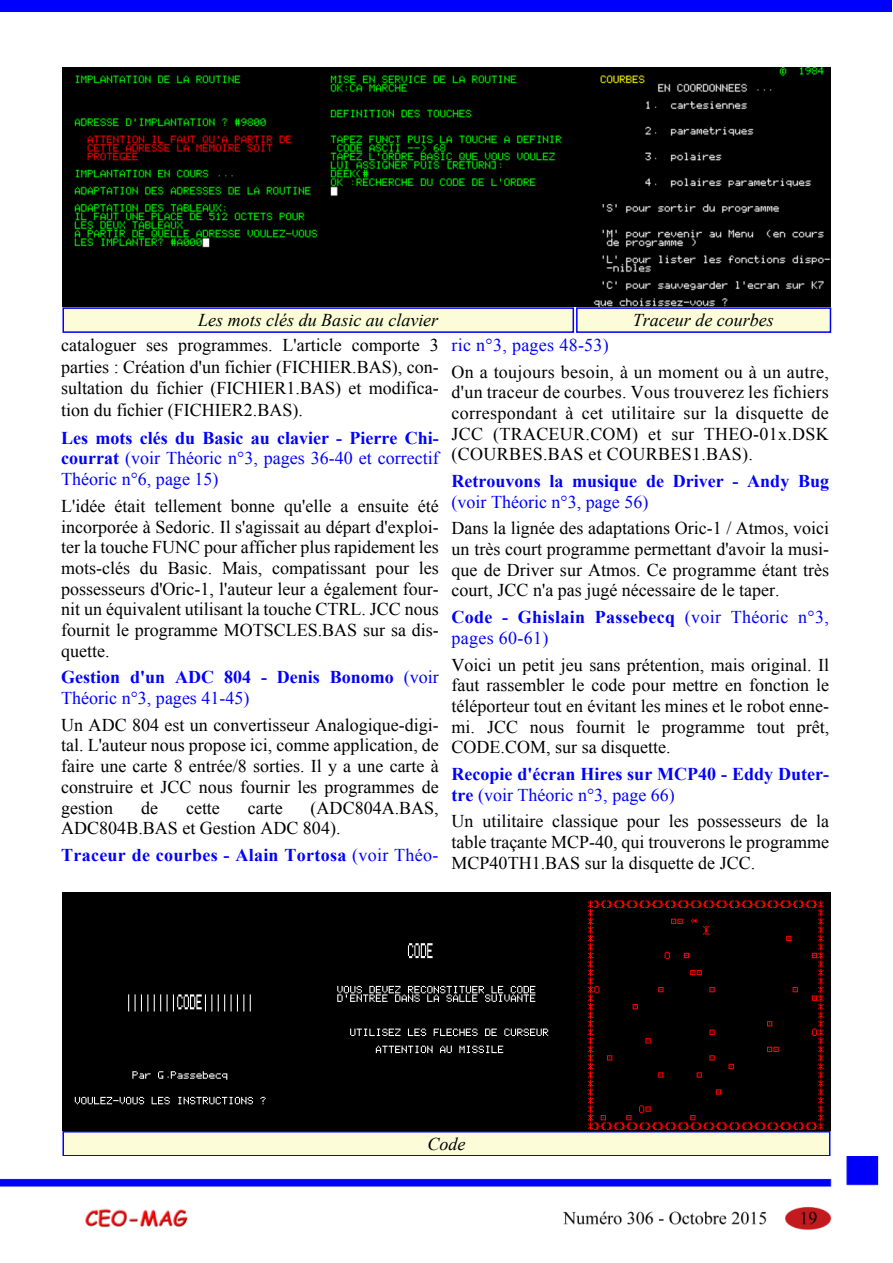
<style>
.page{position:relative;width:893px;height:1263px;background:#fff}
.page>*{position:absolute;margin:0;border:0;box-sizing:border-box;transform-origin:0 0}
.t1{font:18px/20.7px "Times New Roman";color:#000;text-align:justify}
.t2{font:700 18px/20.7px "Times New Roman";color:#00f}
.t3{font:18px/20.7px "Times New Roman";color:#00f;text-align:justify}
.t4{font:18px/20.7px "Times New Roman";letter-spacing:.02em;color:#00f}
.t5{font:italic 18px "Times New Roman";color:#000}
.s1{font-weight:700}
.s2{font-weight:400}
</style>
<div class="page">
<div style="left:63px;top:308px;width:510px;height:24px;background:#fcfcd8"></div>
<div style="left:63px;top:307px;width:511px;height:26px;border:2px solid #00f"></div>
<img style="left:63px;top:68px;width:511px;height:238px">
<img style="left:576px;top:68px;width:255px;height:238px">
<div style="left:577px;top:308px;width:253px;height:24px;background:#fcfcd8"></div>
<div style="left:576px;top:307px;width:255px;height:26px;border:2px solid #00f"></div>
<div style="left:63px;top:1132px;width:767px;height:24px;background:#fcfcd8"></div>
<div style="left:63px;top:1131px;width:767px;height:25px;border:2px solid #00f"></div>
<div style="left:63px;top:892px;width:767px;height:238px;background:#000"></div>
<img style="left:0;top:1156px;width:879px;height:74px">
<div style="left:0;top:0;width:891px;height:11px;background:#00f"></div>
<p class="t5" style="left:198px;top:314px;width:242px">Les mots clés du Basic au clavier</p>
<p class="t5" style="left:633px;top:314px;width:143px">Traceur de courbes</p>
<p class="t1" style="left:61px;top:336px;width:379px;line-height:21.8px">cataloguer ses programmes. L'article comporte 3 parties : Création d'un fichier (FICHIER.BAS), con&shy;sultation du fichier (FICHIER1.BAS) et modifica&shy;tion du fichier (FICHIER2.BAS).</p>
<p class="t3" style="left:61px;top:429px;width:379px"><span class="s1">Les mots clés du Basic au clavier - Pierre Chi&shy;courrat</span> (voir Théoric n°3, pages 36-40 et correctif Théoric n°6, page 15)</p>
<p class="t1" style="left:61px;top:497px;width:379px">L'idée était tellement bonne qu'elle a ensuite été incorporée à Sedoric. Il s'agissait au départ d'exploi&shy;ter la touche FUNC pour afficher plus rapidement les mots-clés du Basic. Mais, compatissant pour les possesseurs d'Oric-1, l'auteur leur a également four&shy;nit un équivalent utilisant la touche CTRL. JCC nous fournit le programme MOTSCLES.BAS sur sa dis&shy;quette.</p>
<p class="t2" style="left:61px;top:669px;width:379px">Gestion d'un ADC 804 - Denis Bonomo <span class="s2">(voir<br>Théoric n°3, pages 41-45)</span></p>
<p class="t1" style="left:61px;top:716px;width:379px">Un ADC 804 est un convertisseur Analogique-digi&shy;tal. L'auteur nous propose ici, comme application, de faire une carte 8 entrée/8 sorties. Il y a une carte à construire et JCC nous fournir les programmes de gestion</p>
<p class="t1" style="left:61px;top:799px;width:379px;text-indent:249px">(ADC804A.BAS,<br>ADC804B.BAS et Gestion ADC 804).</p>
<p class="t2" style="left:61px;top:846px;width:379px">Traceur de courbes - Alain Tortosa <span class="s2">(voir Théo-</span></p>
<p class="t1" style="left:141px;top:799px;width:19px">de</p>
<p class="t1" style="left:186px;top:799px;width:35px">cette</p>
<p class="t1" style="left:248px;top:799px;width:36px">carte</p>
<p class="t4" style="left:452px;top:336px;width:159px">ric n°3, pages 48-53)</p>
<p class="t1" style="left:452px;top:363px;width:379px">On a toujours besoin, à un moment ou à un autre, d'un traceur de courbes. Vous trouverez les fichiers correspondant à cet utilitaire sur la disquette de JCC (TRACEUR.COM) et sur THEO-01x.DSK (COURBES.BAS et COURBES1.BAS).</p>
<p class="t2" style="left:452px;top:472px;width:379px">Retrouvons la musique de Driver - Andy Bug</p>
<p class="t3" style="left:452px;top:493px;width:198px">(voir Théoric n°3, page 56)</p>
<p class="t1" style="left:452px;top:520px;width:379px">Dans la lignée des adaptations Oric-1 / Atmos, voici un très court programme permettant d'avoir la musi&shy;que de Driver sur Atmos. Ce programme étant très court, JCC n'a pas jugé nécessaire de le taper.</p>
<p class="t4" style="left:452px;top:608px;width:379px"><span class="s1">Code - Ghislain Passebecq</span> (voir Théoric n°3, pages 60-61)</p>
<p class="t1" style="left:452px;top:656px;width:379px">Voici un petit jeu sans prétention, mais original. Il faut rassembler le code pour mettre en fonction le téléporteur tout en évitant les mines et le robot enne&shy;mi. JCC nous fournit le programme tout prêt, CODE.COM, sur sa disquette.</p>
<p class="t2" style="left:452px;top:765px;width:379px">Recopie d'écran Hires sur MCP40 - Eddy Duter&shy;tre <span class="s2">(voir Théoric n°3, page 66)</span></p>
<p class="t1" style="left:452px;top:813px;width:379px">Un utilitaire classique pour les possesseurs de la table traçante MCP-40, qui trouverons le programme MCP40TH1.BAS sur la disquette de JCC.</p>
<p class="t5" style="left:427px;top:1137px;width:40px">Code</p>
</div>
